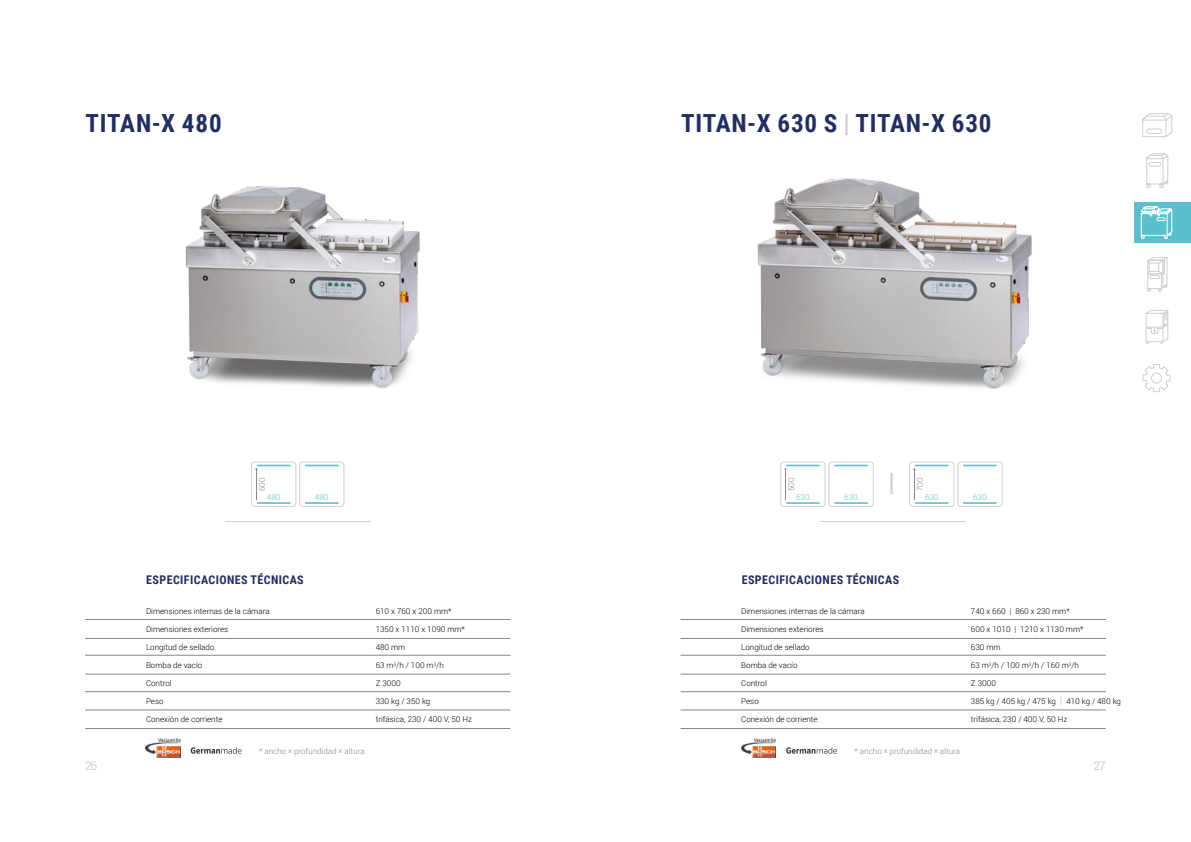
<style>
.page{position:relative;width:1191px;height:842px;background:#fff}
.page>*{position:absolute;margin:0;border:0;box-sizing:border-box;transform-origin:0 0}
.t1{font:700 25px "Roboto Condensed";letter-spacing:.035em;color:#232e61}
.t2{font:700 25px "Roboto Condensed";color:#d0d0d0}
.t3{font:700 12px "Roboto Condensed";letter-spacing:.035em;color:#232e61}
.t4{font:12px "Roboto";color:#d0d0d0}
.t5{font:300 8px "Roboto";color:#000}
.t6{font:300 8px "Roboto";color:#878787}
.t7{font:300 8px "Roboto";color:#5bc0cd}
.s1{color:#d0d0d0}
.s2{font-weight:900;font-size:10px;color:#d0d0d0}
.s3{font-size:6.9px}
</style>
<div class="page">
<hr style="left:85px;top:619px;width:425px;height:1px;background:#878787">
<hr style="left:85px;top:638px;width:425px;height:1px;background:#878787">
<hr style="left:85px;top:655px;width:425px;height:1px;background:#878787">
<hr style="left:85px;top:674px;width:425px;height:1px;background:#878787">
<hr style="left:85px;top:691px;width:425px;height:1px;background:#878787">
<hr style="left:85px;top:710px;width:425px;height:1px;background:#878787">
<img style="left:185px;top:186px;width:235px;height:203px">
<svg style="left:251px;top:462px;width:93px;height:45px"></svg>
<hr style="left:305px;top:502px;width:34px;height:2px;background:#5bc0cd">
<hr style="left:257px;top:465px;width:33px;height:1px;background:#5bc0cd">
<hr style="left:305px;top:465px;width:34px;height:1px;background:#5bc0cd">
<img style="left:146px;top:739px;width:34px;height:19px">
<svg style="left:191px;top:747px;width:51px;height:7px"></svg>
<hr style="left:85px;top:728px;width:425px;height:1px;background:#878787">
<hr style="left:225px;top:521px;width:146px;height:1px;background:#d0d0d0">
<svg style="left:780px;top:462px;width:93px;height:45px"></svg>
<hr style="left:834px;top:502px;width:34px;height:2px;background:#5bc0cd">
<hr style="left:786px;top:465px;width:34px;height:1px;background:#5bc0cd">
<hr style="left:834px;top:465px;width:34px;height:1px;background:#5bc0cd">
<hr style="left:680px;top:619px;width:426px;height:1px;background:#878787">
<hr style="left:680px;top:638px;width:426px;height:1px;background:#878787">
<hr style="left:680px;top:655px;width:426px;height:1px;background:#878787">
<hr style="left:680px;top:674px;width:426px;height:1px;background:#878787">
<hr style="left:680px;top:691px;width:426px;height:1px;background:#878787">
<hr style="left:680px;top:710px;width:426px;height:1px;background:#878787">
<img style="left:757px;top:178px;width:275px;height:211px">
<img style="left:741px;top:739px;width:34px;height:19px">
<svg style="left:786px;top:747px;width:51px;height:7px"></svg>
<hr style="left:680px;top:728px;width:426px;height:1px;background:#878787">
<hr style="left:820px;top:521px;width:146px;height:1px;background:#d0d0d0">
<div style="left:1134px;top:202px;width:57px;height:40px;background:#5bc0cd"></div>
<svg style="left:1140px;top:206px;width:32px;height:33px"></svg>
<svg style="left:1142px;top:364px;width:28px;height:28px"></svg>
<svg style="left:1147px;top:257px;width:20px;height:35px"></svg>
<svg style="left:1145px;top:310px;width:23px;height:34px"></svg>
<svg style="left:1142px;top:113px;width:30px;height:24px"></svg>
<svg style="left:1146px;top:153px;width:22px;height:35px"></svg>
<svg style="left:909px;top:462px;width:93px;height:45px"></svg>
<hr style="left:963px;top:502px;width:33px;height:2px;background:#5bc0cd">
<hr style="left:915px;top:465px;width:33px;height:1px;background:#5bc0cd">
<hr style="left:963px;top:465px;width:33px;height:1px;background:#5bc0cd">
<h1 class="t1" style="left:85px;top:106px;width:138px">TITAN-X 480</h1>
<p class="t6" style="left:256px;top:491px;width:15px;rotate:-90deg">600</p>
<p class="t7" style="left:267px;top:492px;width:15px">480</p>
<p class="t7" style="left:315px;top:492px;width:15px">480</p>
<h1 class="t1" style="left:681px;top:106px;width:312px">TITAN-X 630 S <span class="s1">|</span> TITAN-X 630</h1>
<p class="t6" style="left:785px;top:491px;width:15px;rotate:-90deg">500</p>
<p class="t7" style="left:796px;top:492px;width:15px">630</p>
<p class="t7" style="left:844px;top:492px;width:15px">630</p>
<h1 class="t2" style="left:888px;top:465px;width:8px">|</h1>
<p class="t6" style="left:914px;top:491px;width:15px;rotate:-90deg">700</p>
<p class="t7" style="left:925px;top:492px;width:15px">630</p>
<p class="t7" style="left:973px;top:492px;width:15px">630</p>
<h2 class="t3" style="left:146px;top:572px;width:159px">ESPECIFICACIONES TÉCNICAS</h2>
<h2 class="t3" style="left:741px;top:572px;width:159px">ESPECIFICACIONES TÉCNICAS</h2>
<p class="t5" style="left:741px;top:606px;width:125px">Dimensiones internas de la cámara</p>
<p class="t5" style="left:971px;top:606px;width:100px">740 x 660 | 860 x 230 mm*</p>
<p class="t5" style="left:741px;top:624px;width:84px">Dimensiones exteriores</p>
<p class="t5" style="left:971px;top:624px;width:114px">600 x 1010 | 1210 x 1130 mm*</p>
<p class="t5" style="left:741px;top:642px;width:70px">Longitud de sellado</p>
<p class="t5" style="left:971px;top:642px;width:31px">630 mm</p>
<p class="t5" style="left:741px;top:660px;width:58px">Bomba de vacío</p>
<p class="t5" style="left:971px;top:660px;width:110px">63 m<sup>3</sup>/h / 100 m<sup>3</sup>/h / 160 m<sup>3</sup>/h</p>
<p class="t5" style="left:741px;top:678px;width:27px">Control</p>
<p class="t5" style="left:971px;top:678px;width:27px">Z 3000</p>
<p class="t5" style="left:741px;top:696px;width:19px">Peso</p>
<p class="t5" style="left:971px;top:696px;width:151px">385 kg / 405 kg / 475 kg <span class="s2">|</span> 410 kg / 480 kg</p>
<p class="t5" style="left:741px;top:714px;width:78px">Conexión de corriente</p>
<p class="t5" style="left:971px;top:714px;width:98px">trifásica, 230 / 400 V, 50 Hz</p>
<p class="t5" style="left:146px;top:606px;width:125px">Dimensiones internas de la cámara</p>
<p class="t5" style="left:376px;top:606px;width:77px">610 x 760 x 200 mm*</p>
<p class="t5" style="left:146px;top:624px;width:84px">Dimensiones exteriores</p>
<p class="t5" style="left:376px;top:624px;width:91px">1350 x 1110 x 1090 mm*</p>
<p class="t5" style="left:146px;top:642px;width:70px">Longitud de sellado</p>
<p class="t5" style="left:376px;top:642px;width:31px">480 mm</p>
<p class="t5" style="left:146px;top:660px;width:58px">Bomba de vacío</p>
<p class="t5" style="left:376px;top:660px;width:70px">63 m<sup>3</sup>/h / 100 m<sup>3</sup>/h</p>
<p class="t5" style="left:146px;top:678px;width:27px">Control</p>
<p class="t5" style="left:376px;top:678px;width:27px">Z 3000</p>
<p class="t5" style="left:146px;top:696px;width:19px">Peso</p>
<p class="t5" style="left:376px;top:696px;width:56px">330 kg / 350 kg</p>
<p class="t5" style="left:146px;top:714px;width:78px">Conexión de corriente</p>
<p class="t5" style="left:376px;top:714px;width:98px">trifásica, 230 / 400 V, 50 Hz</p>
<p class="t6" style="left:259px;top:745px;width:107px">* ancho <span class="s3">x</span> profundidad <span class="s3">x</span> altura</p>
<p class="t6" style="left:854px;top:745px;width:107px">* ancho <span class="s3">x</span> profundidad <span class="s3">x</span> altura</p>
<h2 class="t4" style="left:85px;top:757px;width:14px">26</h2>
<h2 class="t4" style="left:1093px;top:757px;width:14px">27</h2>
</div>
